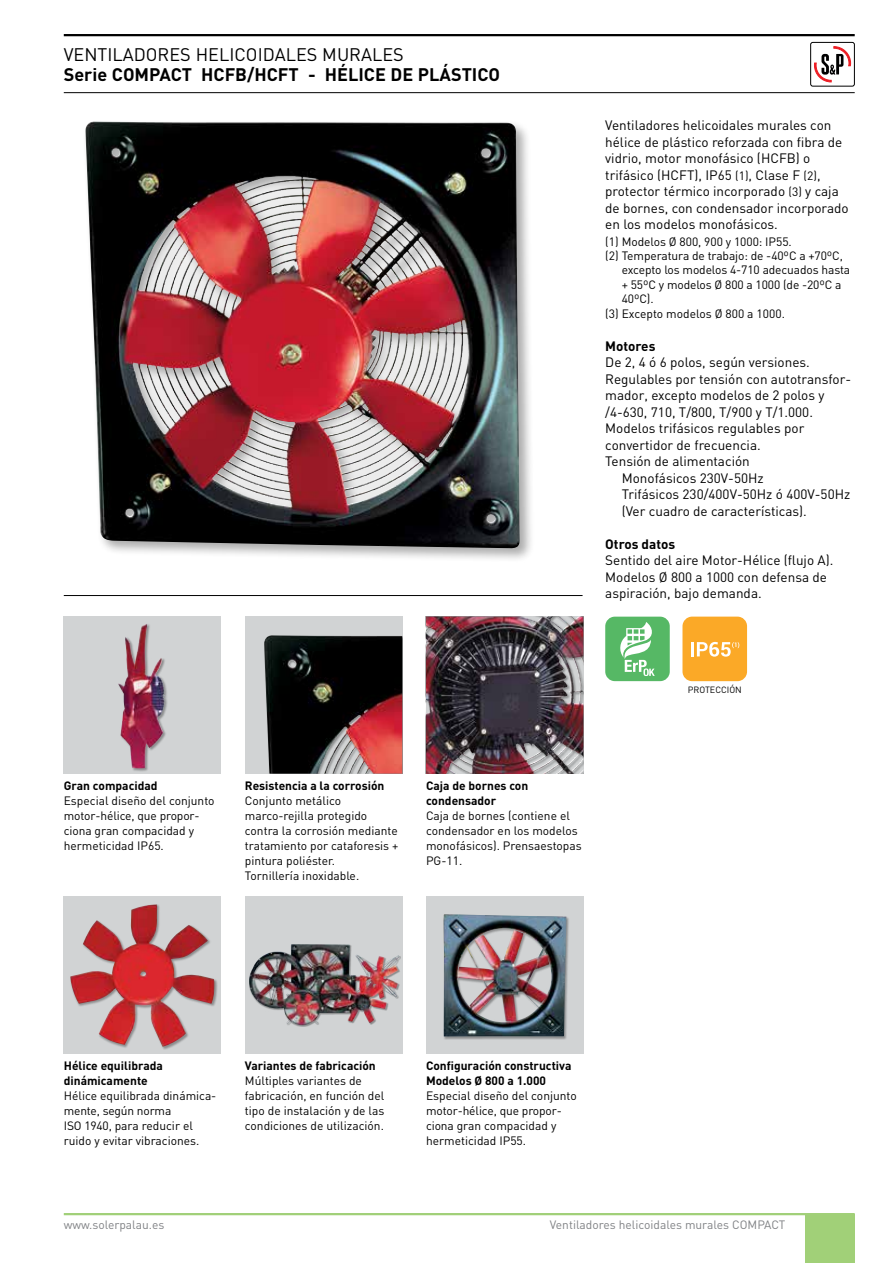
<style>
.page{position:relative;width:893px;height:1263px;background:#fff}
.page>*{position:absolute;margin:0;border:0;box-sizing:border-box;transform-origin:0 0}
.t1{font:700 18px "DIN";color:#000}
.t2{font:18px "DIN";color:#000}
.t3{font:13.5px/16.5px "DIN";color:#000}
.t4{font:700 13.5px "DIN";color:#000}
.t5{font:12px/15px "DIN";color:#000}
.t6{font:700 12px/15px "DIN";color:#000}
.t7{font:12px "DIN";color:#808285}
.t8{font:9px "DIN";color:#000}
.s1{font-size:12px}
</style>
<div class="page">
<hr style="left:64px;top:1213px;width:791px;height:2px;background:#a1d078">
<div style="left:805px;top:1214px;width:50px;height:49px;background:#a1d078"></div>
<hr style="left:64px;top:34px;width:791px;height:2px;background:#000">
<hr style="left:64px;top:92px;width:791px;height:1px;background:#000">
<svg style="left:814px;top:47px;width:37px;height:36px"></svg>
<div style="left:810px;top:42px;width:45px;height:44px;border:1px solid #000;border-radius:2px"></div>
<div style="left:64px;top:616px;width:157px;height:157px;background:#d1d3d4"></div>
<div style="left:117px;top:623px;width:51px;height:149px;background:#000;opacity:.33"></div>
<img style="left:118px;top:623px;width:47px;height:146px">
<div style="left:245px;top:616px;width:157px;height:157px;background:#d1d3d4"></div>
<div style="left:264px;top:635px;width:138px;height:138px;background:#000;opacity:.33"></div>
<img style="left:264px;top:637px;width:84px;height:136px">
<div style="left:426px;top:617px;width:157px;height:157px;background:#000;opacity:.33"></div>
<img style="left:426px;top:617px;width:152px;height:96px">
<div style="left:245px;top:896px;width:157px;height:157px;background:#d1d3d4"></div>
<div style="left:249px;top:944px;width:152px;height:83px;background:#000;opacity:.33"></div>
<img style="left:249px;top:944px;width:150px;height:81px">
<div style="left:64px;top:896px;width:157px;height:157px;background:#d1d3d4"></div>
<div style="left:70px;top:904px;width:148px;height:146px;background:#000;opacity:.33"></div>
<img style="left:70px;top:904px;width:145px;height:143px">
<div style="left:426px;top:896px;width:157px;height:157px;background:#d1d3d4"></div>
<div style="left:443px;top:914px;width:127px;height:126px;background:#000;opacity:.33"></div>
<img style="left:444px;top:914px;width:122px;height:122px">
<hr style="left:64px;top:595px;width:519px;height:1px;background:#000">
<div style="left:82px;top:119px;width:453px;height:444px;background:#000;opacity:.33"></div>
<img style="left:85px;top:121px;width:435px;height:427px">
<div style="left:605px;top:617px;width:65px;height:64px;background:#56b865;border-radius:10px"></div>
<svg style="left:620px;top:622px;width:35px;height:54px"></svg>
<div style="left:682px;top:617px;width:65px;height:64px;background:#fba927;border-radius:10px"></div>
<hr style="left:691px;top:642px;width:3px;height:14px;background:#fff">
<svg style="left:697px;top:642px;width:42px;height:15px"></svg>
<h1 class="t2" style="left:64px;top:43px;width:341px">VENTILADORES HELICOIDALES MURALES</h1>
<h1 class="t1" style="left:64px;top:62px;width:438px">Serie COMPACT HCFB/HCFT - HÉLICE DE PLÁSTICO</h1>
<p class="t3" style="left:605px;top:117px;width:245px">Ventiladores helicoidales murales con hélice de plástico reforzada con fibra de vidrio, motor monofásico (HCFB) o trifásico (HCFT), IP65 <span class="s1">(1)</span>, Clase F <span class="s1">(2)</span>, protector térmico incorporado <span class="s1">(3)</span> y caja de bornes, con condensador incorporado en los modelos monofásicos.</p>
<p class="t5" style="left:605px;top:233px;width:188px">(1) Modelos Ø 800, 900 y 1000: IP55.</p>
<p class="t5" style="left:605px;top:248px;width:239px">(2) Temperatura de trabajo: de -40ºC a +70ºC,</p>
<p class="t5" style="left:622px;top:262px;width:230px">excepto los modelos 4-710 adecuados hasta</p>
<p class="t5" style="left:622px;top:277px;width:221px">+ 55ºC y modelos Ø 800 a 1000 (de -20ºC a</p>
<p class="t5" style="left:622px;top:291px;width:33px">40ºC).</p>
<p class="t5" style="left:605px;top:305px;width:181px">(3) Excepto modelos Ø 800 a 1000.</p>
<p class="t4" style="left:605px;top:337px;width:52px">Motores</p>
<p class="t3" style="left:605px;top:354px;width:206px">De 2, 4 ó 6 polos, según versiones.</p>
<p class="t3" style="left:605px;top:370px;width:247px">Regulables por tensión con autotransfor-</p>
<p class="t3" style="left:605px;top:387px;width:221px">mador, excepto modelos de 2 polos y</p>
<p class="t3" style="left:605px;top:403px;width:209px">/4-630, 710, T/800, T/900 y T/1.000.</p>
<p class="t3" style="left:605px;top:420px;width:201px">Modelos trifásicos regulables por</p>
<p class="t3" style="left:605px;top:436px;width:157px">convertidor de frecuencia.</p>
<p class="t3" style="left:605px;top:453px;width:146px">Tensión de alimentación</p>
<p class="t3" style="left:622px;top:469px;width:143px">Monofásicos 230V-50Hz</p>
<p class="t3" style="left:622px;top:486px;width:230px">Trifásicos 230/400V-50Hz ó 400V-50Hz</p>
<p class="t3" style="left:622px;top:502px;width:187px">(Ver cuadro de características).</p>
<p class="t4" style="left:605px;top:535px;width:71px">Otros datos</p>
<p class="t3" style="left:605px;top:552px;width:230px">Sentido del aire Motor-Hélice (flujo A).<br>Modelos Ø 800 a 1000 con defensa de aspiración, bajo demanda.</p>
<p class="t8" style="left:688px;top:684px;width:56px">PROTECCIÓN</p>
<p class="t6" style="left:64px;top:778px;width:95px">Gran compacidad</p>
<p class="t5" style="left:64px;top:793px;width:152px">Especial diseño del conjunto motor-hélice, que propor&shy;ciona gran compacidad y hermeticidad IP65.</p>
<p class="t6" style="left:245px;top:778px;width:141px">Resistencia a la corrosión</p>
<p class="t5" style="left:245px;top:793px;width:155px">Conjunto metálico marco-rejilla protegido contra la corrosión mediante tratamiento por cataforesis + pintura poliéster.<br>Tornillería inoxidable.</p>
<p class="t6" style="left:426px;top:778px;width:104px">Caja de bornes con condensador</p>
<p class="t5" style="left:426px;top:808px;width:157px">Caja de bornes (contiene el condensador en los modelos monofásicos). Prensaestopas<br>PG-11.</p>
<p class="t6" style="left:64px;top:1057px;width:101px">Hélice equilibrada dinámicamente</p>
<p class="t5" style="left:64px;top:1088px;width:154px">Hélice equilibrada dinámica&shy;mente, según norma<br>ISO 1940, para reducir el ruido y evitar vibraciones.</p>
<p class="t6" style="left:245px;top:1057px;width:132px">Variantes de fabricación</p>
<p class="t5" style="left:245px;top:1073px;width:141px">Múltiples variantes de fabricación, en función del tipo de instalación y de las condiciones de utilización.</p>
<p class="t6" style="left:426px;top:1057px;width:147px">Configuración constructiva<br>Modelos Ø 800 a 1.000</p>
<p class="t5" style="left:426px;top:1088px;width:152px">Especial diseño del conjunto motor-hélice, que propor&shy;ciona gran compacidad y hermeticidad IP55.</p>
<p class="t7" style="left:64px;top:1217px;width:102px">www.solerpalau.es</p>
<p class="t7" style="left:550px;top:1217px;width:237px">Ventiladores helicoidales murales COMPACT</p>
</div>
